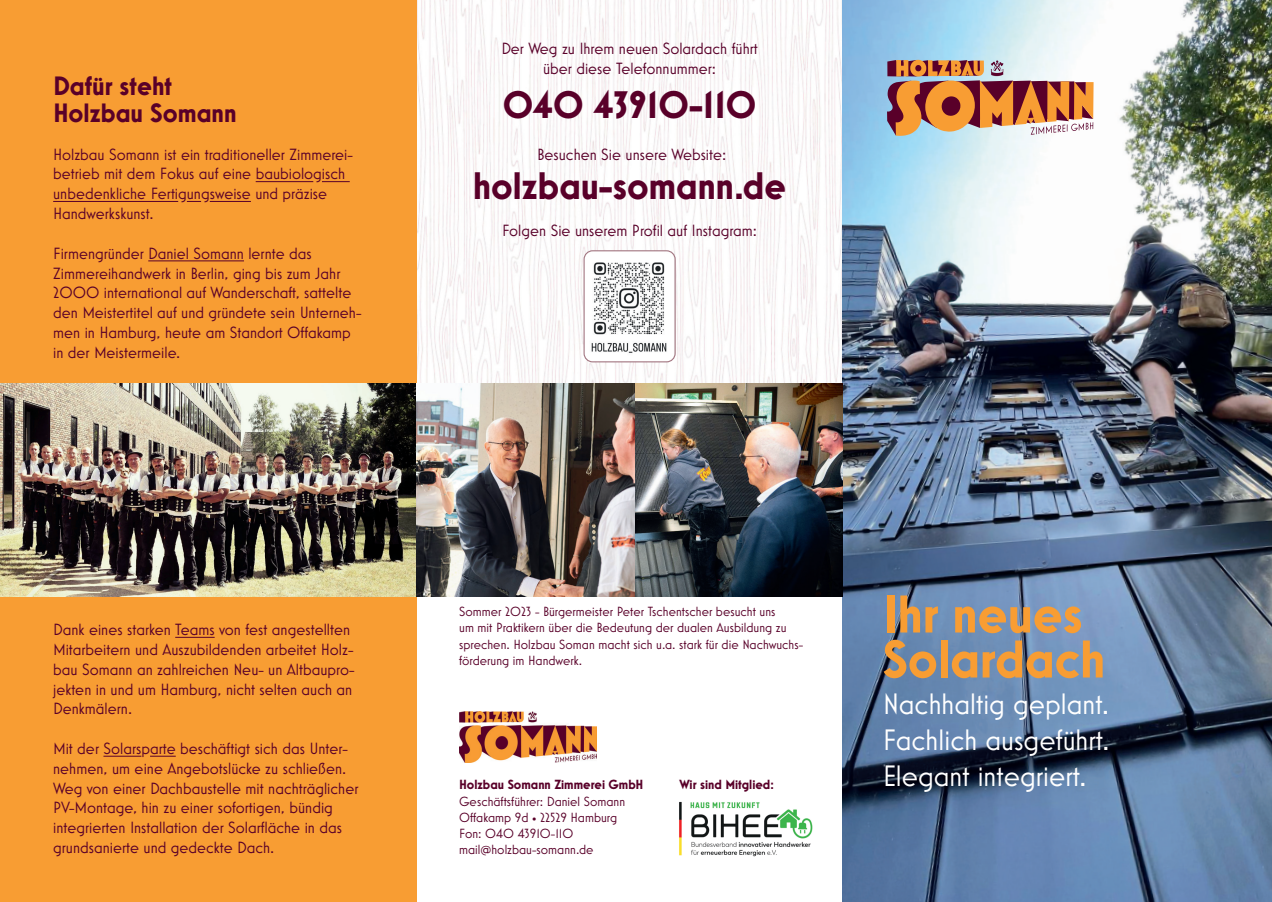
<style>
.page{position:relative;width:1272px;height:902px;background:#fff}
.page>*{position:absolute;margin:0;border:0;box-sizing:border-box;transform-origin:0 0}
.t1{font:700 54px/45px "Mostra Nuova Alt D";color:#f89d33}
.t2{font:700 39px/80.8px "Mostra Nuova Alt D";color:#590029;text-align:center}
.t3{font:30px/36px "Mostra Nuova Alt D";color:#fff;text-align:justify}
.t4{font:700 27px/27px "Mostra Nuova Alt D";color:#590029}
.t5{font:16.5px/19.8px "Mostra Nuova Alt D";color:#590029}
.t6{font:13.5px/16.2px "Mostra Nuova Alt D";color:#590029}
.t7{font:700 13.5px "Mostra Nuova Alt D";color:#590029}
</style>
<div class="page">
<img style="left:417px;top:0;width:425px;height:383px">
<div style="left:0;top:0;width:417px;height:901px;background:#f89d33"></div>
<img style="left:0;top:383px;width:842px;height:213px">
<img style="left:842px;top:0;width:429px;height:901px">
<img style="left:459px;top:711px;width:137px;height:51px">
<svg style="left:887px;top:60px;width:206px;height:76px"></svg>
<hr style="left:256px;top:181px;width:57px;height:1px;background:#590029">
<svg style="left:322px;top:181px;width:28px;height:1px"></svg>
<hr style="left:53px;top:201px;width:125px;height:1px;background:#590029">
<svg style="left:187px;top:201px;width:14px;height:1px"></svg>
<hr style="left:210px;top:201px;width:41px;height:1px;background:#590029">
<hr style="left:148px;top:260px;width:96px;height:1px;background:#590029">
<hr style="left:175px;top:637px;width:40px;height:1px;background:#590029">
<hr style="left:103px;top:755px;width:38px;height:1px;background:#590029">
<svg style="left:150px;top:755px;width:26px;height:1px"></svg>
<img style="left:584px;top:251px;width:91px;height:111px">
<div style="left:583px;top:250px;width:92px;height:112px;border:1px solid #a37681;border-radius:9px"></div>
<img style="left:679px;top:801px;width:134px;height:56px">
<h3 class="t4" style="left:53px;top:72px;width:185px">Dafür steht<br>Holzbau Somann</h3>
<p class="t5" style="left:53px;top:144px;width:301px">Holzbau Somann ist ein traditioneller Zimmerei&shy;betrieb mit dem Fokus auf eine baubiologisch unbedenkliche Fertigungsweise und präzise Handwerkskunst.</p>
<p class="t5" style="left:53px;top:243px;width:310px">Firmengründer Daniel Somann lernte das Zimmereihandwerk in Berlin, ging bis zum Jahr 2000 international auf Wanderschaft, sattelte den Meistertitel auf und gründete sein Unterneh&shy;men in Hamburg, heute am Standort Offakamp in der Meistermeile.</p>
<p class="t5" style="left:53px;top:619px;width:303px">Dank eines starken Teams von fest angestellten Mitarbeitern und Auszubildenden arbeitet Holz&shy;bau Somann an zahlreichen Neu- un Altbaupro&shy;jekten in und um Hamburg, nicht selten auch an Denkmälern.</p>
<p class="t5" style="left:53px;top:738px;width:307px">Mit der Solarsparte beschäftigt sich das Unter&shy;nehmen, um eine Angebotslücke zu schließen.<br>Weg von einer Dachbaustelle mit nachträglicher PV-Montage, hin zu einer sofortigen, bündig integrierten Installation der Solarfläche in das grundsanierte und gedeckte Dach.</p>
<p class="t5" style="left:501px;top:39px;width:258px;text-align:center">Der Weg zu Ihrem neuen Solardach führt über diese Telefonnummer:</p>
<h2 class="t2" style="left:473px;top:65px;width:314px">040 43910-110 holzbau-somann.de</h2>
<p class="t5" style="left:537px;top:144px;width:191px">Besuchen Sie unsere Website:</p>
<p class="t5" style="left:502px;top:220px;width:256px">Folgen Sie unserem Profil auf Instagram:</p>
<p class="t6" style="left:459px;top:603px;width:345px">Sommer 2023 - Bürgermeister Peter Tschentscher besucht uns<br>um mit Praktikern über die Bedeutung der dualen Ausbildung zu sprechen. Holzbau Soman macht sich u.a. stark für die Nachwuchs&shy;förderung im Handwerk.</p>
<p class="t7" style="left:459px;top:776px;width:186px">Holzbau Somann Zimmerei GmbH</p>
<p class="t6" style="left:459px;top:792px;width:168px">Geschäftsführer: Daniel Somann<br>Offakamp 9d • 22529 Hamburg<br>Fon: 040 43910-110 mail@holzbau-somann.de</p>
<p class="t7" style="left:679px;top:776px;width:96px">Wir sind Mitglied:</p>
<h1 class="t1" style="left:882px;top:591px;width:224px">Ihr neues<br>Solardach</h1>
<h3 class="t3" style="left:882px;top:685px;width:228px">Nachhaltig geplant.<br>Fachlich ausgeführt.<br>Elegant integriert.</h3>
</div>
